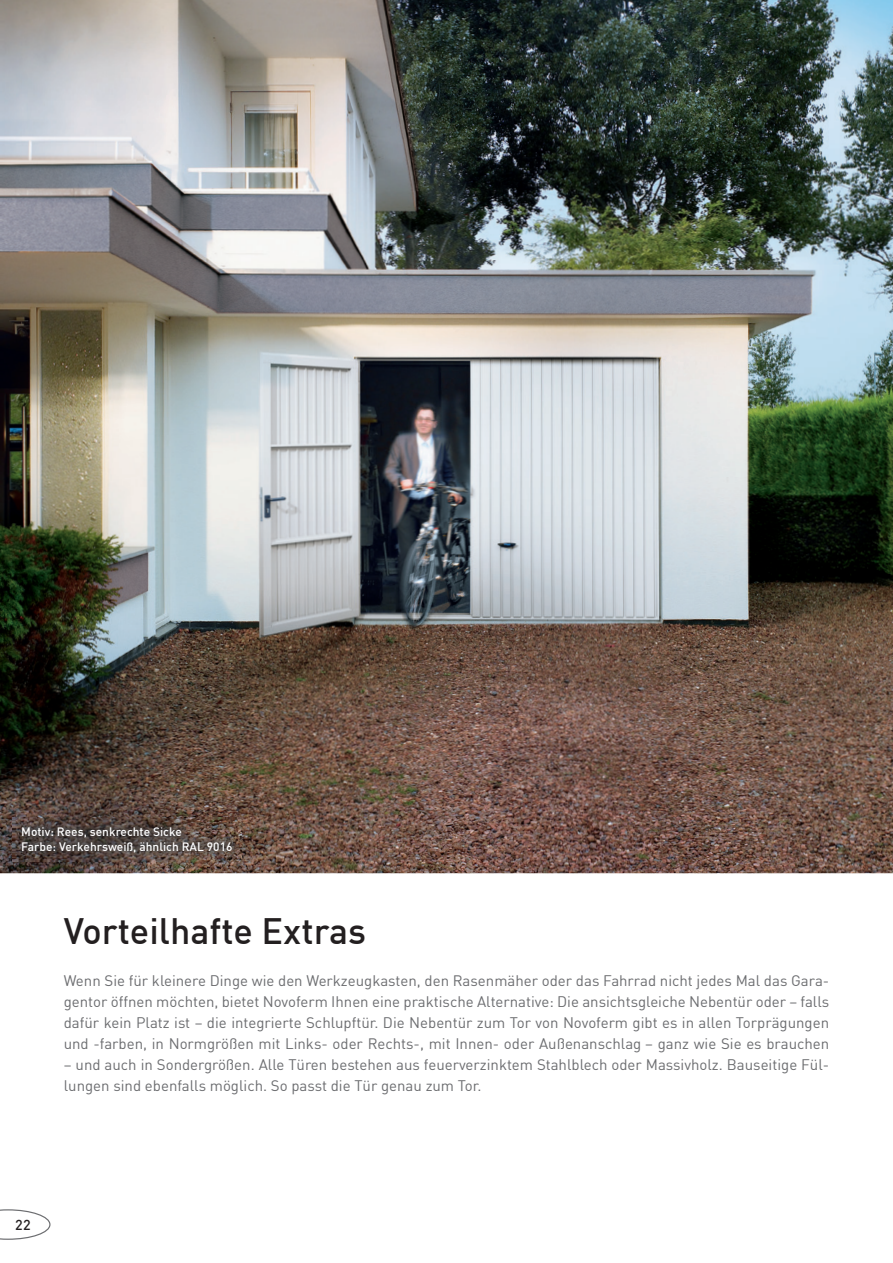
<style>
.page{position:relative;width:893px;height:1263px;background:#fff}
.page>*{position:absolute;margin:0;border:0;box-sizing:border-box;transform-origin:0 0}
.t1{font:500 36px "DIN";color:#231f20}
.t2{font:15px/21px "DIN";color:#6c6d70;text-align:justify}
.t3{font:500 14.25px "DIN";color:#231f20}
.t4{font:500 12px/14.4px "DIN";color:#fff}
</style>
<div class="page">
<img style="left:0;top:0;width:893px;height:873px">
<svg style="left:0;top:1209px;width:51px;height:31px"></svg>
<img style="left:13px;top:818px;width:228px;height:43px">
<p class="t4" style="left:21px;top:824px;width:213px">Motiv: Rees, senkrechte Sicke<br>Farbe: Verkehrsweiß, ähnlich RAL 9016</p>
<h1 class="t1" style="left:64px;top:908px;width:304px">Vorteilhafte Extras</h1>
<p class="t2" style="left:64px;top:969px;width:767px">Wenn Sie für kleinere Dinge wie den Werkzeugkasten, den Rasenmäher oder das Fahrrad nicht jedes Mal das Gara&shy;gentor öffnen möchten, bietet Novoferm Ihnen eine praktische Alternative: Die ansichtsgleiche Nebentür oder – falls dafür kein Platz ist – die integrierte Schlupftür. Die Nebentür zum Tor von Novoferm gibt es in allen Torprägungen und -farben, in Normgrößen mit Links- oder Rechts-, mit Innen- oder Außenanschlag – ganz wie Sie es brauchen</p>
<p class="t2" style="left:64px;top:1053px;width:767px">– und auch in Sondergrößen. Alle Türen bestehen aus feuerverzinktem Stahlblech oder Massivholz. Bauseitige Fül&shy;lungen sind ebenfalls möglich. So passt die Tür genau zum Tor.</p>
<p class="t3" style="left:15px;top:1215px;width:17px">22</p>
</div>
